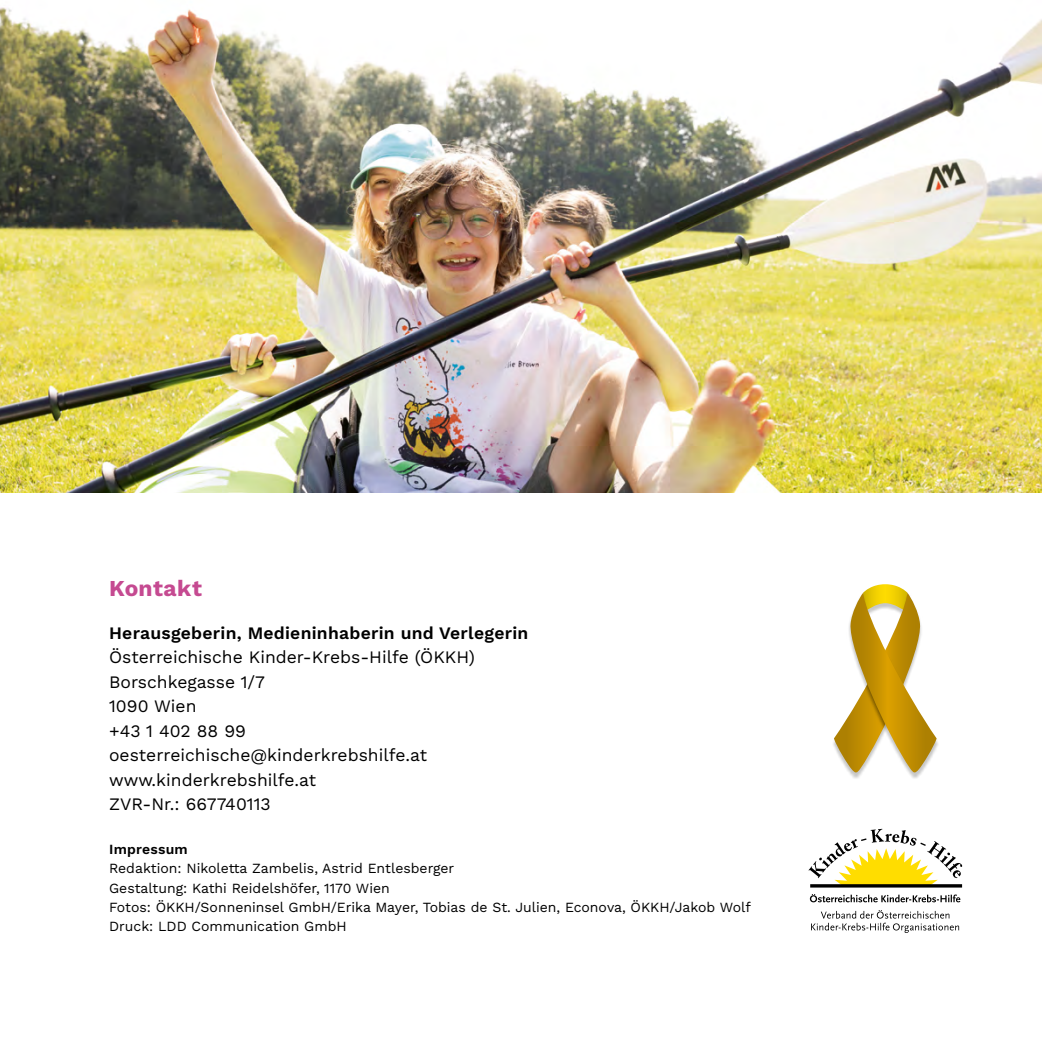
<style>
.page{position:relative;width:1042px;height:1042px;background:#fff}
.page>*{position:absolute;margin:0;border:0;box-sizing:border-box;transform-origin:0 0}
.t1{font:700 22.75px "Work Sans";letter-spacing:.015em;color:#c54a91}
.Fließtext_WorkSans{font:17.5px "Work Sans";color:#000}
.Fließtext_WorkSans-2{font:600 17.5px "Work Sans";letter-spacing:.015em;color:#000}
.Fließtext_WorkSans-3{font:14px/19.2px "Work Sans";color:#000}
.Fließtext_WorkSans-4{font:600 14px "Work Sans";letter-spacing:.015em;color:#000}
</style>
<div class="page">
<img style="left:0;top:7px;width:1042px;height:486px">
<img style="left:850px;top:737px;width:88px;height:42px">
<svg style="left:834px;top:584px;width:102px;height:190px"></svg>
<svg style="left:811px;top:910px;width:148px;height:23px"></svg>
<svg style="left:810px;top:894px;width:150px;height:8px"></svg>
<svg style="left:808px;top:829px;width:154px;height:58px"></svg>
<h2 class="t1" style="left:109px;top:571px;width:94px">Kontakt</h2>
<p class="Fließtext_WorkSans-2" style="left:109px;top:620px;width:421px">Herausgeberin, Medieninhaberin und Verlegerin</p>
<p class="Fließtext_WorkSans" style="left:109px;top:644px;width:367px">Österreichische Kinder-Krebs-Hilfe (ÖKKH)</p>
<p class="Fließtext_WorkSans" style="left:109px;top:669px;width:157px">Borschkegasse 1/7</p>
<p class="Fließtext_WorkSans" style="left:109px;top:693px;width:89px">1090 Wien</p>
<p class="Fließtext_WorkSans" style="left:109px;top:718px;width:138px">+43 1 402 88 99</p>
<p class="Fließtext_WorkSans" style="left:109px;top:742px;width:319px">oesterreichische@kinderkrebshilfe.at</p>
<p class="Fließtext_WorkSans" style="left:109px;top:767px;width:208px">www.kinderkrebshilfe.at</p>
<p class="Fließtext_WorkSans" style="left:109px;top:791px;width:163px">ZVR-Nr.: 667740113</p>
<p class="Fließtext_WorkSans-4" style="left:109px;top:839px;width:80px">Impressum</p>
<p class="Fließtext_WorkSans-3" style="left:109px;top:858px;width:347px">Redaktion: Nikoletta Zambelis, Astrid Entlesberger</p>
<p class="Fließtext_WorkSans-3" style="left:109px;top:878px;width:282px">Gestaltung: Kathi Reidelshöfer, 1170 Wien</p>
<p class="Fließtext_WorkSans-3" style="left:109px;top:897px;width:643px">Fotos: ÖKKH/Sonneninsel GmbH/Erika Mayer, Tobias de St. Julien, Econova, ÖKKH/Jakob Wolf<br>Druck: LDD Communication GmbH</p>
</div>
